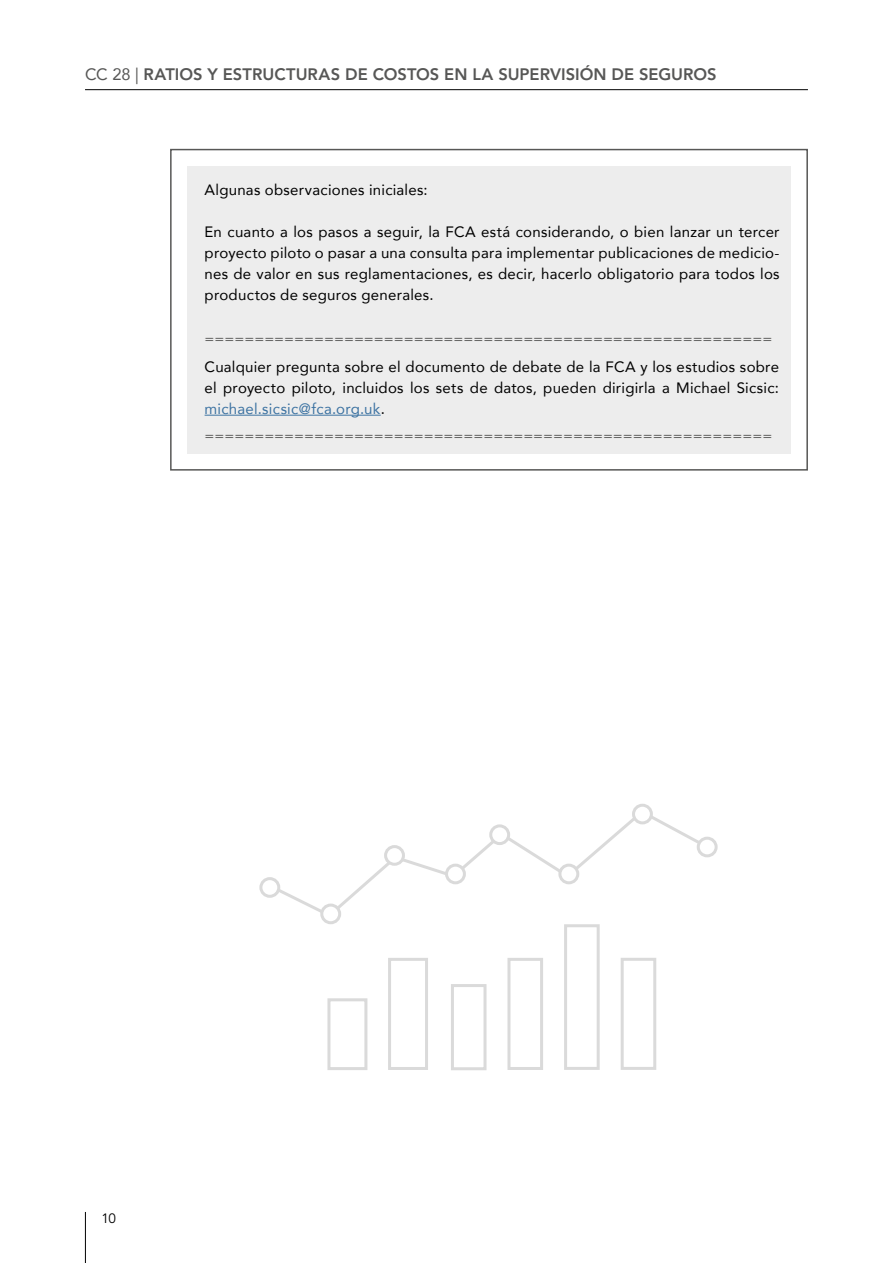
<style>
.page{position:relative;width:893px;height:1263px;background:#fff}
.page>*{position:absolute;margin:0;border:0;box-sizing:border-box;transform-origin:0 0}
.t1{font:800 16.5px "Avenir";color:#575756}
.t2{font:15px/21px "Avenir";letter-spacing:.015em;color:#000;text-align:justify}
.t3{font:15px "Avenir";color:#575756}
.t4{font:13.5px "Avenir";color:#000}
.s1{font-weight:400}
.s2{color:#3d73a2}
</style>
<div class="page">
<div style="left:170px;top:149px;width:638px;height:322px;border:2px solid #575756"></div>
<div style="left:187px;top:166px;width:604px;height:288px;background:#ededed"></div>
<hr style="left:85px;top:1212px;width:1px;height:51px;background:#000">
<hr style="left:205px;top:415px;width:176px;height:1px;background:#3d73a2">
<div style="left:327px;top:998px;width:40px;height:72px;border:3px solid #dadada"></div>
<div style="left:388px;top:958px;width:40px;height:112px;border:3px solid #dadada"></div>
<div style="left:451px;top:984px;width:35px;height:86px;border:3px solid #dadada"></div>
<div style="left:507px;top:958px;width:36px;height:112px;border:3px solid #dadada"></div>
<div style="left:621px;top:958px;width:35px;height:112px;border:3px solid #dadada"></div>
<div style="left:564px;top:924px;width:36px;height:146px;border:3px solid #dadada"></div>
<svg style="left:276px;top:808px;width:436px;height:110px"></svg>
<div style="left:259px;top:877px;width:21px;height:21px;border:3px solid #dadada;border-radius:50%"></div>
<div style="left:322px;top:905px;width:18px;height:18px;background:#fff;border-radius:50%"></div>
<div style="left:320px;top:903px;width:21px;height:21px;border:3px solid #dadada;border-radius:50%"></div>
<div style="left:386px;top:846px;width:17px;height:18px;background:#fff;border-radius:50%"></div>
<div style="left:384px;top:845px;width:21px;height:21px;border:3px solid #dadada;border-radius:50%"></div>
<div style="left:446px;top:865px;width:18px;height:18px;background:#fff;border-radius:50%"></div>
<div style="left:445px;top:864px;width:21px;height:20px;border:3px solid #dadada;border-radius:50%"></div>
<div style="left:491px;top:826px;width:18px;height:17px;background:#fff;border-radius:50%"></div>
<div style="left:489px;top:824px;width:21px;height:21px;border:3px solid #dadada;border-radius:50%"></div>
<div style="left:560px;top:865px;width:18px;height:18px;background:#fff;border-radius:50%"></div>
<div style="left:558px;top:864px;width:21px;height:20px;border:3px solid #dadada;border-radius:50%"></div>
<div style="left:633px;top:805px;width:18px;height:18px;background:#fff;border-radius:50%"></div>
<div style="left:632px;top:804px;width:21px;height:20px;border:3px solid #dadada;border-radius:50%"></div>
<div style="left:698px;top:838px;width:18px;height:18px;background:#fff;border-radius:50%"></div>
<div style="left:697px;top:837px;width:21px;height:20px;border:3px solid #dadada;border-radius:50%"></div>
<hr style="left:85px;top:89px;width:723px;height:1px;background:#000">
<p class="t1" style="left:85px;top:65px;width:633px"><span class="s1">CC 28 |</span> RATIOS Y ESTRUCTURAS DE COSTOS EN LA SUPERVISIÓN DE SEGUROS</p>
<p class="t2" style="left:205px;top:179px;width:225px">Algunas observaciones iniciales:</p>
<p class="t2" style="left:205px;top:221px;width:576px">En cuanto a los pasos a seguir, la FCA está considerando, o bien lanzar un tercer proyecto piloto o pasar a una consulta para implementar publicaciones de medicio&shy;nes de valor en sus reglamentaciones, es decir, hacerlo obligatorio para todos los productos de seguros generales.</p>
<p class="t3" style="left:205px;top:330px;width:569px">=========================================================</p>
<p class="t2" style="left:205px;top:356px;width:576px">Cualquier pregunta sobre el documento de debate de la FCA y los estudios sobre el proyecto piloto, incluidos los sets de datos, pueden dirigirla a Michael Sicsic: <span class="s2">michael.sicsic@fca.org.uk</span>.</p>
<p class="t3" style="left:205px;top:427px;width:569px">=========================================================</p>
<p class="t4" style="left:101px;top:1210px;width:16px">10</p>
</div>
